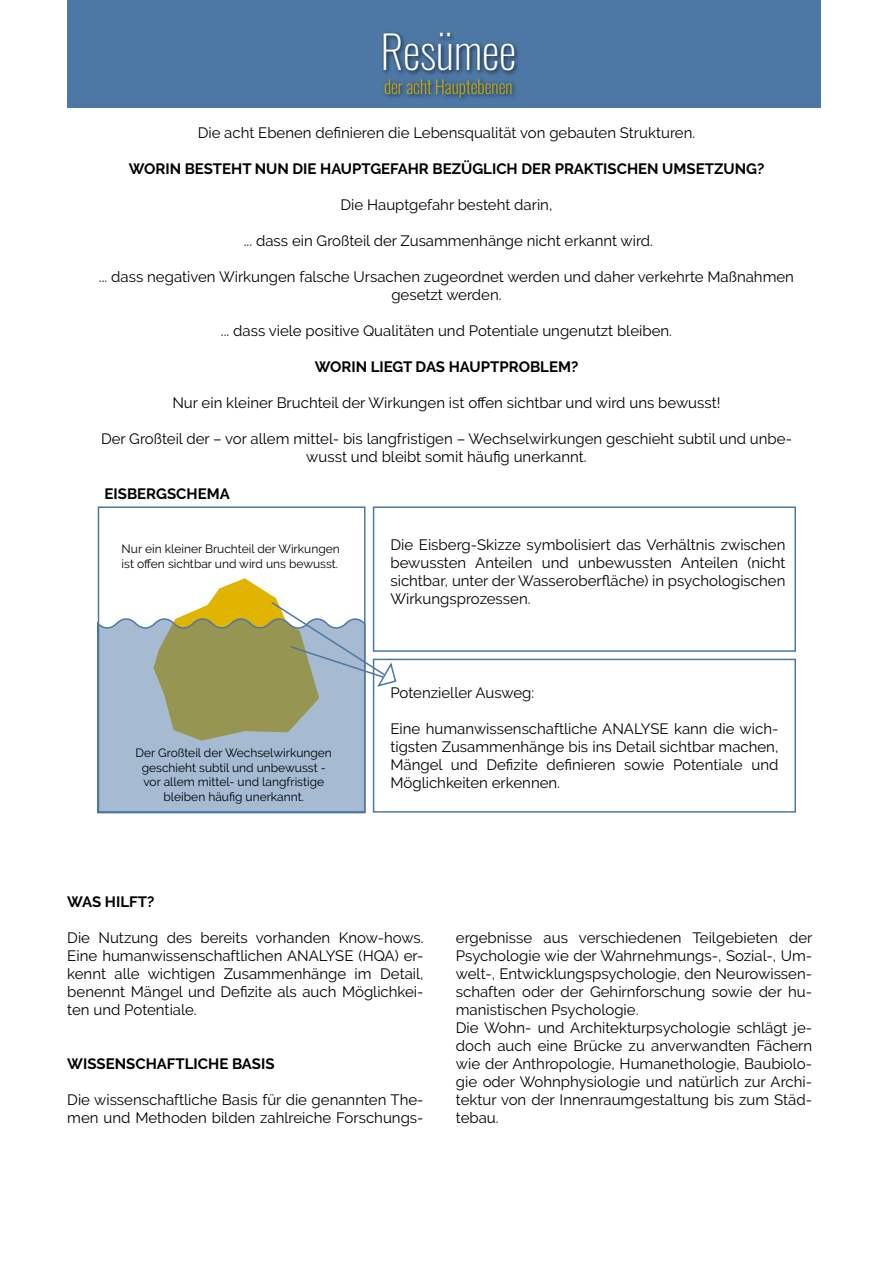
<style>
.page{position:relative;width:893px;height:1263px;background:#fff}
.page>*{position:absolute;margin:0;border:0;box-sizing:border-box;transform-origin:0 0}
.t1{font:200 45px "Oswald";color:#fff}
.t2{font:200 18px "Oswald";color:#e0b400}
.t3{font:15px/18px "Raleway";color:#000;text-align:justify}
.t4{font:700 15px "Raleway";color:#000}
.t5{font:12px/14.4px "Raleway";color:#000}
</style>
<div class="page">
<div style="left:101px;top:618px;width:262px;height:192px;background:#a6bbd2"></div>
<div style="left:98px;top:506px;width:268px;height:307px;border:2px solid #4d78a5"></div>
<div style="left:373px;top:506px;width:423px;height:146px;border:2px solid #4d78a5"></div>
<div style="left:373px;top:659px;width:423px;height:154px;border:2px solid #4d78a5"></div>
<svg style="left:154px;top:578px;width:243px;height:163px"></svg>
<div style="left:67px;top:0;width:754px;height:108px;background:#4d78a5"></div>
<div style="left:382px;top:76px;width:136px;height:27px;background:#000;opacity:.75"></div>
<div style="left:381px;top:31px;width:139px;height:46px;background:#000;opacity:.75"></div>
<h1 class="t1" style="left:380px;top:12px;width:137px">Resümee</h1>
<p class="t2" style="left:384px;top:70px;width:130px">der acht Hauptebenen</p>
<p class="t3" style="left:198px;top:124px;width:499px">Die acht Ebenen definieren die Lebensqualität von gebauten Strukturen.</p>
<p class="t4" style="left:129px;top:160px;width:637px">WORIN BESTEHT NUN DIE HAUPTGEFAHR BEZÜGLICH DER PRAKTISCHEN UMSETZUNG?</p>
<p class="t3" style="left:341px;top:196px;width:213px">Die Hauptgefahr besteht darin,</p>
<p class="t3" style="left:244px;top:232px;width:411px">... dass ein Großteil der Zusammenhänge nicht erkannt wird.</p>
<p class="t3" style="left:99px;top:268px;width:697px;text-align:center">... dass negativen Wirkungen falsche Ursachen zugeordnet werden und daher verkehrte Maßnahmen gesetzt werden.</p>
<p class="t3" style="left:221px;top:322px;width:453px">... dass viele positive Qualitäten und Potentiale ungenutzt bleiben.</p>
<p class="t4" style="left:315px;top:358px;width:265px">WORIN LIEGT DAS HAUPTPROBLEM?</p>
<p class="t3" style="left:172px;top:394px;width:550px">Nur ein kleiner Bruchteil der Wirkungen ist offen sichtbar und wird uns bewusst!</p>
<p class="t3" style="left:101px;top:430px;width:692px;text-align:center">Der Großteil der – vor allem mittel- bis langfristigen – Wechselwirkungen geschieht subtil und unbe&shy;wusst und bleibt somit häufig unerkannt.</p>
<p class="t4" style="left:104px;top:485px;width:127px">EISBERGSCHEMA</p>
<p class="t5" style="left:122px;top:542px;width:220px">Nur ein kleiner Bruchteil der Wirkungen ist offen sichtbar und wird uns bewusst.</p>
<p class="t5" style="left:136px;top:746px;width:198px;text-align:center">Der Großteil der Wechselwirkungen geschieht subtil und unbewusst - vor allem mittel- und langfristige bleiben häufig unerkannt.</p>
<p class="t3" style="left:390px;top:536px;width:397px">Die Eisberg-Skizze symbolisiert das Verhältnis zwischen bewussten Anteilen und unbewussten Anteilen (nicht sichtbar, unter der Wasseroberfläche) in psychologischen Wirkungsprozessen.</p>
<p class="t3" style="left:390px;top:683px;width:145px">Potenzieller Ausweg:</p>
<p class="t3" style="left:390px;top:719px;width:389px">Eine humanwissenschaftliche ANALYSE kann die wich&shy;tigsten Zusammenhänge bis ins Detail sichtbar machen, Mängel und Defizite definieren sowie Potentiale und Möglichkeiten erkennen.</p>
<p class="t4" style="left:67px;top:893px;width:88px">WAS HILFT?</p>
<p class="t3" style="left:67px;top:928px;width:358px">Die Nutzung des bereits vorhanden Know-hows.<br>Eine humanwissenschaftlichen ANALYSE (HQA) er&shy;kennt alle wichtigen Zusammenhänge im Detail, benennt Mängel und Defizite als auch Möglichkei&shy;ten und Potentiale.</p>
<p class="t4" style="left:67px;top:1055px;width:209px">WISSENSCHAFTLICHE BASIS</p>
<p class="t3" style="left:67px;top:1090px;width:358px">Die wissenschaftliche Basis für die genannten The&shy;men und Methoden bilden zahlreiche Forschungs-</p>
<p class="t3" style="left:456px;top:929px;width:358px;text-align:left">ergebnisse aus verschiedenen Teilgebieten der Psychologie wie der Wahrnehmungs-, Sozial-, Um&shy;welt-, Entwicklungspsychologie, den Neurowissen&shy;schaften oder der Gehirnforschung sowie der hu&shy;manistischen Psychologie.<br>Die Wohn- und Architekturpsychologie schlägt je&shy;doch auch eine Brücke zu anverwandten Fächern wie der Anthropologie, Humanethologie, Baubiolo&shy;gie oder Wohnphysiologie und natürlich zur Archi&shy;tektur von der Innenraumgestaltung bis zum Städ&shy;tebau.</p>
</div>
